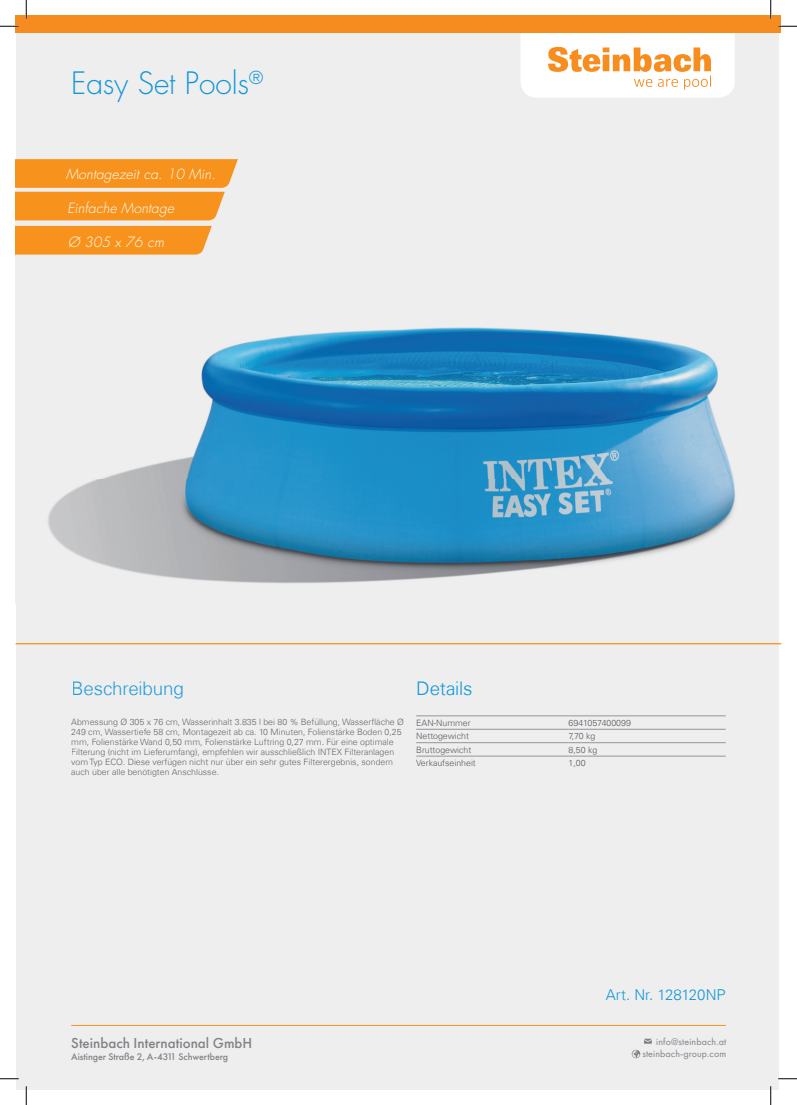
<style>
.page{position:relative;width:797px;height:1105px;background:#fff}
.page>*{position:absolute;margin:0;border:0;box-sizing:border-box;transform-origin:0 0}
.t1{font:300 30px "Futura";color:#1197d6}
.t2{font:300 18.75px "Univers Com 45";letter-spacing:-.01em;color:#269dd7}
.t3{font:300 18.75px "Univers Com 45";letter-spacing:-.01em;color:#1197d6}
.t4{font:500 15px "Futura PT";color:#808285}
.t5{font:300 15px "Univers Com 45";color:#1197d6}
.t6{font:italic 300 13.75px "Futura";letter-spacing:.01em;color:#fff}
.t7{font:10px/12px "Futura PT";letter-spacing:.01em;color:#808285;text-align:right}
.t8{font:500 10px "Futura PT";letter-spacing:-.005em;color:#808285}
.t9{font:300 8.75px/10px "Univers Com 45";color:#67676a}
.t10{font:300 8.75px "Univers Com 45";color:#57585a}
</style>
<div class="page">
<div style="left:16px;top:30px;width:762px;height:1059px;background:#eeeeef"></div>
<hr style="left:416px;top:716px;width:152px;height:1px;background:#939598">
<hr style="left:568px;top:716px;width:157px;height:1px;background:#939598">
<hr style="left:416px;top:729px;width:152px;height:1px;background:#939598">
<hr style="left:568px;top:729px;width:157px;height:1px;background:#939598">
<hr style="left:416px;top:742px;width:152px;height:1px;background:#939598">
<hr style="left:568px;top:742px;width:157px;height:1px;background:#939598">
<hr style="left:416px;top:756px;width:152px;height:1px;background:#939598">
<hr style="left:568px;top:756px;width:157px;height:1px;background:#939598">
<img style="left:16px;top:190px;width:763px;height:414px">
<hr style="left:16px;top:643px;width:765px;height:1px;background:#f7931d">
<div style="left:16px;top:226px;width:196px;height:29px;background:#f7931d"></div>
<svg style="left:16px;top:159px;width:222px;height:61px;background:#f59d34"></svg>
<svg style="left:631px;top:1050px;width:9px;height:8px"></svg>
<svg style="left:644px;top:1039px;width:7px;height:5px"></svg>
<hr style="left:71px;top:1025px;width:654px;height:1px;background:#f7931d">
<svg style="left:521px;top:33px;width:213px;height:65px;background:#fdebd8"></svg>
<div style="left:16px;top:16px;width:765px;height:17px;background:#f68c1f"></div>
<svg style="left:0;top:25px;width:19px;height:2px"></svg>
<svg style="left:778px;top:25px;width:19px;height:2px"></svg>
<svg style="left:0;top:1078px;width:19px;height:1px"></svg>
<svg style="left:778px;top:1078px;width:19px;height:1px"></svg>
<svg style="left:25px;top:0;width:2px;height:19px"></svg>
<svg style="left:25px;top:1086px;width:2px;height:19px"></svg>
<svg style="left:770px;top:0;width:1px;height:19px"></svg>
<svg style="left:770px;top:1086px;width:1px;height:19px"></svg>
<h1 class="t1" style="left:71px;top:64px;width:193px">Easy Set Pools<sup>®</sup></h1>
<h3 class="t6" style="left:66px;top:165px;width:151px">Montagezeit ca. 10 Min.</h3>
<h3 class="t6" style="left:67px;top:199px;width:108px">Einfache Montage</h3>
<h3 class="t6" style="left:68px;top:233px;width:97px">Ø 305 x 76 cm</h3>
<h2 class="t2" style="left:71px;top:677px;width:114px">Beschreibung</h2>
<p class="t9" style="left:71px;top:717px;width:334px">Abmessung Ø 305 x 76 cm, Wasserinhalt 3.835 l bei 80 % Befüllung, Wasserfläche Ø 249 cm, Wassertiefe 58 cm, Montagezeit ab ca. 10 Minuten, Folienstärke Boden 0,25 mm, Folienstärke Wand 0,50 mm, Folienstärke Luftring 0,27 mm. Für eine optimale Filterung (nicht im Lieferumfang), empfehlen wir ausschließlich INTEX Filteranlagen vom Typ ECO. Diese verfügen nicht nur über ein sehr gutes Filterergebnis, sondern auch über alle benötigten Anschlüsse.</p>
<h2 class="t3" style="left:416px;top:677px;width:58px">Details</h2>
<p class="t10" style="left:416px;top:717px;width:56px">EAN-Nummer</p>
<p class="t10" style="left:568px;top:717px;width:64px">6941057400099</p>
<p class="t10" style="left:416px;top:731px;width:54px">Nettogewicht</p>
<p class="t10" style="left:568px;top:731px;width:28px">7,70 kg</p>
<p class="t10" style="left:416px;top:744px;width:57px">Bruttogewicht</p>
<p class="t10" style="left:568px;top:744px;width:30px">8,50 kg</p>
<p class="t10" style="left:416px;top:757px;width:61px">Verkaufseinheit</p>
<p class="t10" style="left:568px;top:757px;width:19px">1,00</p>
<h3 class="t4" style="left:71px;top:1034px;width:182px">Steinbach International GmbH</h3>
<p class="t8" style="left:71px;top:1051px;width:158px">Aistinger Straße 2, A-4311 Schwertberg</p>
<h3 class="t5" style="left:605px;top:986px;width:121px">Art. Nr. 128120NP</h3>
<p class="t7" style="left:642px;top:1036px;width:85px">info@steinbach.at steinbach-group.com</p>
</div>
